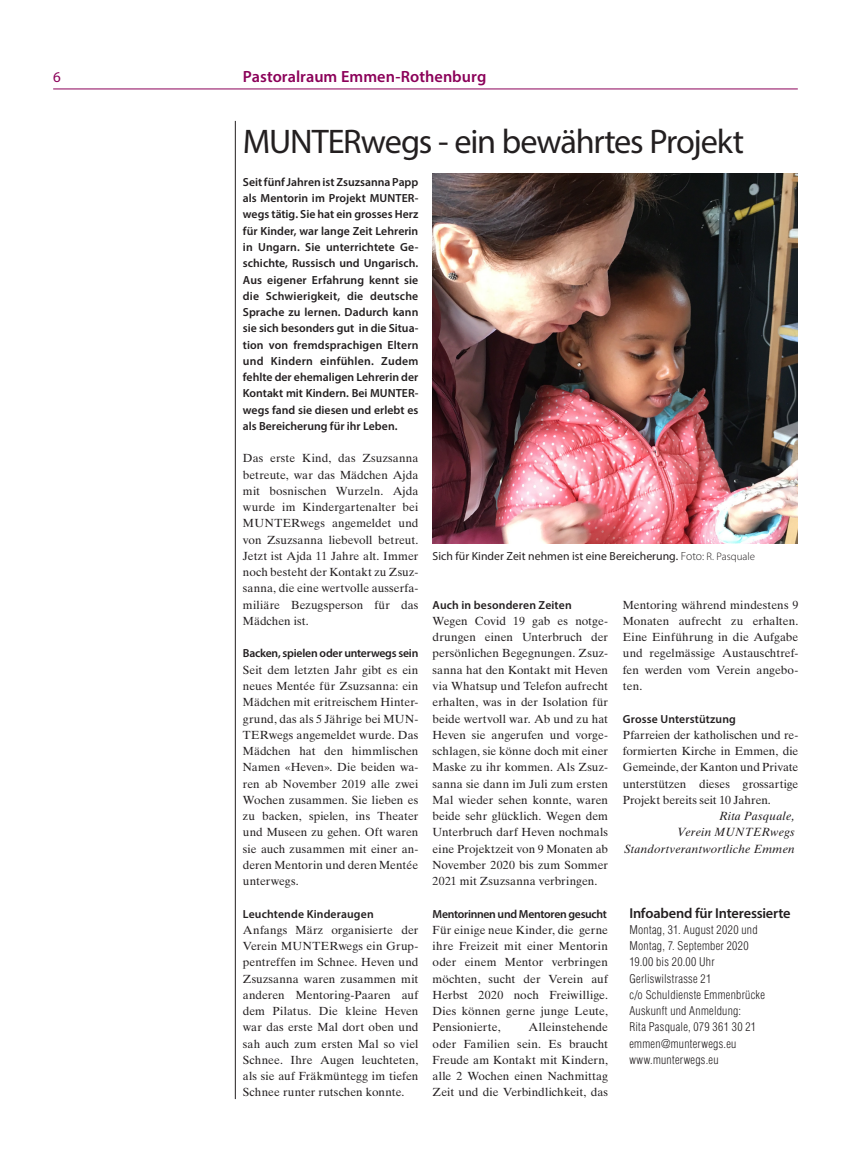
<style>
.page{position:relative;width:851px;height:1170px;background:#fff}
.page>*{position:absolute;margin:0;border:0;box-sizing:border-box;transform-origin:0 0}
._02_Haupttitel{font:34.25px "Myriad Pro";letter-spacing:-.035em;color:#231f20}
._16_Rubrikoben{font:600 16.25px "Myriad Pro";letter-spacing:.005em;color:#8b0159}
._17_Seitenzahlen{font:15px "Myriad Pro";color:#8b0159}
._09_Mitteilungstitel{font:600 14.38px "Myriad Pro";letter-spacing:-.015em;color:#231f20}
._07_Autorartikel{font:italic 11.88px "Times Ten LT Std";letter-spacing:.015em;color:#231f20}
._01_Grundtext{font:11.75px/16.2px "Times Ten LT Std";color:#231f20;text-align:justify}
._03_Lead{font:600 11.75px/16.2px "Myriad Pro";color:#231f20;text-align:justify}
._08_Mitteilungstext{font:300 condensed 11.75px "Helvetica LT Std";letter-spacing:.025em;color:#231f20}
._05_Zwischentitel{font:600 11.75px "Myriad Pro";letter-spacing:.005em;color:#231f20}
._01_Grundtext-2{font:11.75px "Myriad Pro";letter-spacing:.005em;color:#231f20}
._05_Zwischentitel-2{font:600 11.75px "Myriad Pro";letter-spacing:-.02em;color:#231f20}
._05_Zwischentitel-3{font:600 11.75px "Myriad Pro";letter-spacing:-.025em;color:#231f20}
.s1{font-weight:300}
.s2{font-weight:300;font-size:10.88px}
</style>
<div class="page">
<hr style="left:53px;top:89px;width:744px;height:1px;background:#8b0159">
<img style="left:432px;top:174px;width:365px;height:369px">
<hr style="left:235px;top:121px;width:1px;height:977px;background:#231f20">
<p class="_17_Seitenzahlen" style="left:53px;top:68px;width:9px">6</p>
<p class="_16_Rubrikoben" style="left:243px;top:66px;width:245px">Pastoralraum Emmen-Rothenburg</p>
<p class="_02_Haupttitel" style="left:243px;top:121px;width:502px">MUNTERwegs - ein bewährtes Projekt</p>
<p class="_03_Lead" style="left:243px;top:173px;width:177px">Seit fünf Jahren ist Zsuzsanna Papp als Mentorin im Projekt MUNTER&shy;wegs tätig. Sie hat ein grosses Herz für Kinder, war lange Zeit Lehrerin in Ungarn. Sie unterrichtete Ge&shy;schichte, Russisch und Ungarisch.<br>Aus eigener Erfahrung kennt sie die Schwierigkeit, die deutsche Sprache zu lernen. Dadurch kann sie sich besonders gut in die Situa&shy;tion von fremdsprachigen Eltern und Kindern einfühlen. Zudem fehlte der ehemaligen Lehrerin der Kontakt mit Kindern. Bei MUNTER&shy;wegs fand sie diesen und erlebt es als Bereicherung für ihr Leben.</p>
<p class="_01_Grundtext" style="left:243px;top:450px;width:177px">Das erste Kind, das Zsuzsanna betreute, war das Mädchen Ajda mit bosnischen Wurzeln. Ajda wurde im Kindergartenalter bei MUNTERwegs angemeldet und von Zsuzsanna liebevoll betreut.<br>Jetzt ist Ajda 11 Jahre alt. Immer noch besteht der Kontakt zu Zsuz&shy;sanna, die eine wertvolle ausserfa&shy;miliäre Bezugsperson für das Mädchen ist.</p>
<p class="_05_Zwischentitel-2" style="left:243px;top:646px;width:177px">Backen, spielen oder unterwegs sein</p>
<p class="_01_Grundtext" style="left:243px;top:661px;width:177px">Seit dem letzten Jahr gibt es ein neues Mentée für Zsuzsanna: ein Mädchen mit eritreischem Hinter&shy;grund, das als 5 Jährige bei MUN-TERwegs angemeldet wurde. Das Mädchen hat den himmlischen Namen «Heven». Die beiden wa&shy;ren ab November 2019 alle zwei Wochen zusammen. Sie lieben es zu backen, spielen, ins Theater und Museen zu gehen. Oft waren sie auch zusammen mit einer an&shy;deren Mentorin und deren Mentée unterwegs.</p>
<p class="_05_Zwischentitel" style="left:243px;top:906px;width:132px">Leuchtende Kinderaugen</p>
<p class="_01_Grundtext" style="left:243px;top:921px;width:177px">Anfangs März organisierte der Verein MUNTERwegs ein Grup&shy;pentreffen im Schnee. Heven und Zsuzsanna waren zusammen mit anderen Mentoring-Paaren auf dem Pilatus. Die kleine Heven war das erste Mal dort oben und sah auch zum ersten Mal so viel Schnee. Ihre Augen leuchteten, als sie auf Fräkmüntegg im tiefen Schnee runter rutschen konnte.</p>
<p class="_01_Grundtext-2" style="left:432px;top:548px;width:324px">Sich für Kinder Zeit nehmen ist eine Bereicherung. <span class="s1">Foto:</span> <span class="s2">R. Pasquale</span></p>
<p class="_05_Zwischentitel" style="left:432px;top:597px;width:141px">Auch in besonderen Zeiten</p>
<p class="_01_Grundtext" style="left:432px;top:612px;width:177px">Wegen Covid 19 gab es notge&shy;drungen einen Unterbruch der persönlichen Begegnungen. Zsuz&shy;sanna hat den Kontakt mit Heven via Whatsup und Telefon aufrecht erhalten, was in der Isolation für beide wertvoll war. Ab und zu hat Heven sie angerufen und vorge&shy;schlagen, sie könne doch mit einer Maske zu ihr kommen. Als Zsuz&shy;sanna sie dann im Juli zum ersten Mal wieder sehen konnte, waren beide sehr glücklich. Wegen dem Unterbruch darf Heven nochmals eine Projektzeit von 9 Monaten ab November 2020 bis zum Sommer 2021 mit Zsuzsanna verbringen.</p>
<p class="_05_Zwischentitel-3" style="left:432px;top:906px;width:176px">Mentorinnen und Mentoren gesucht</p>
<p class="_01_Grundtext" style="left:432px;top:921px;width:177px">Für einige neue Kinder, die gerne ihre Freizeit mit einer Mentorin oder einem Mentor verbringen möchten, sucht der Verein auf Herbst 2020 noch Freiwillige.<br>Dies können gerne junge Leute, Pensionierte,</p>
<p class="_01_Grundtext" style="left:622px;top:596px;width:177px">Mentoring während mindestens 9<br>Monaten aufrecht zu erhalten.<br>Eine Einführung in die Aufgabe und regelmässige Austauschtref&shy;fen werden vom Verein angebo&shy;ten.</p>
<p class="_05_Zwischentitel" style="left:622px;top:711px;width:115px">Grosse Unterstützung</p>
<p class="_01_Grundtext" style="left:622px;top:726px;width:177px">Pfarreien der katholischen und re&shy;formierten Kirche in Emmen, die Gemeinde, der Kanton und Private unterstützen dieses grossartige Projekt bereits seit 10 Jahren.</p>
<p class="_07_Autorartikel" style="left:719px;top:809px;width:77px">Rita Pasquale,</p>
<p class="_07_Autorartikel" style="left:677px;top:825px;width:119px">Verein MUNTERwegs</p>
<p class="_07_Autorartikel" style="left:624px;top:841px;width:172px">Standortverantwortliche Emmen</p>
<p class="_09_Mitteilungstitel" style="left:629px;top:903px;width:163px">Infoabend für Interessierte</p>
<p class="_08_Mitteilungstext" style="left:629px;top:922px;width:130px">Montag, 31. August 2020 und</p>
<p class="_08_Mitteilungstext" style="left:629px;top:938px;width:121px">Montag, 7. September 2020</p>
<p class="_08_Mitteilungstext" style="left:629px;top:954px;width:87px">19.00 bis 20.00 Uhr</p>
<p class="_08_Mitteilungstext" style="left:629px;top:970px;width:83px">Gerliswilstrasse 21</p>
<p class="_08_Mitteilungstext" style="left:629px;top:987px;width:137px">c/o Schuldienste Emmenbrücke</p>
<p class="_08_Mitteilungstext" style="left:629px;top:1003px;width:113px">Auskunft und Anmeldung:</p>
<p class="_08_Mitteilungstext" style="left:629px;top:1019px;width:128px">Rita Pasquale, 079 361 30 21</p>
<p class="_08_Mitteilungstext" style="left:629px;top:1035px;width:109px">emmen@munterwegs.eu</p>
<p class="_08_Mitteilungstext" style="left:629px;top:1052px;width:91px">www.munterwegs.eu</p>
<p class="_01_Grundtext" style="left:432px;top:1019px;width:177px;text-indent:96px">Alleinstehende oder Familien sein. Es braucht Freude am Kontakt mit Kindern, alle 2 Wochen einen Nachmittag Zeit und die Verbindlichkeit, das</p>
</div>
